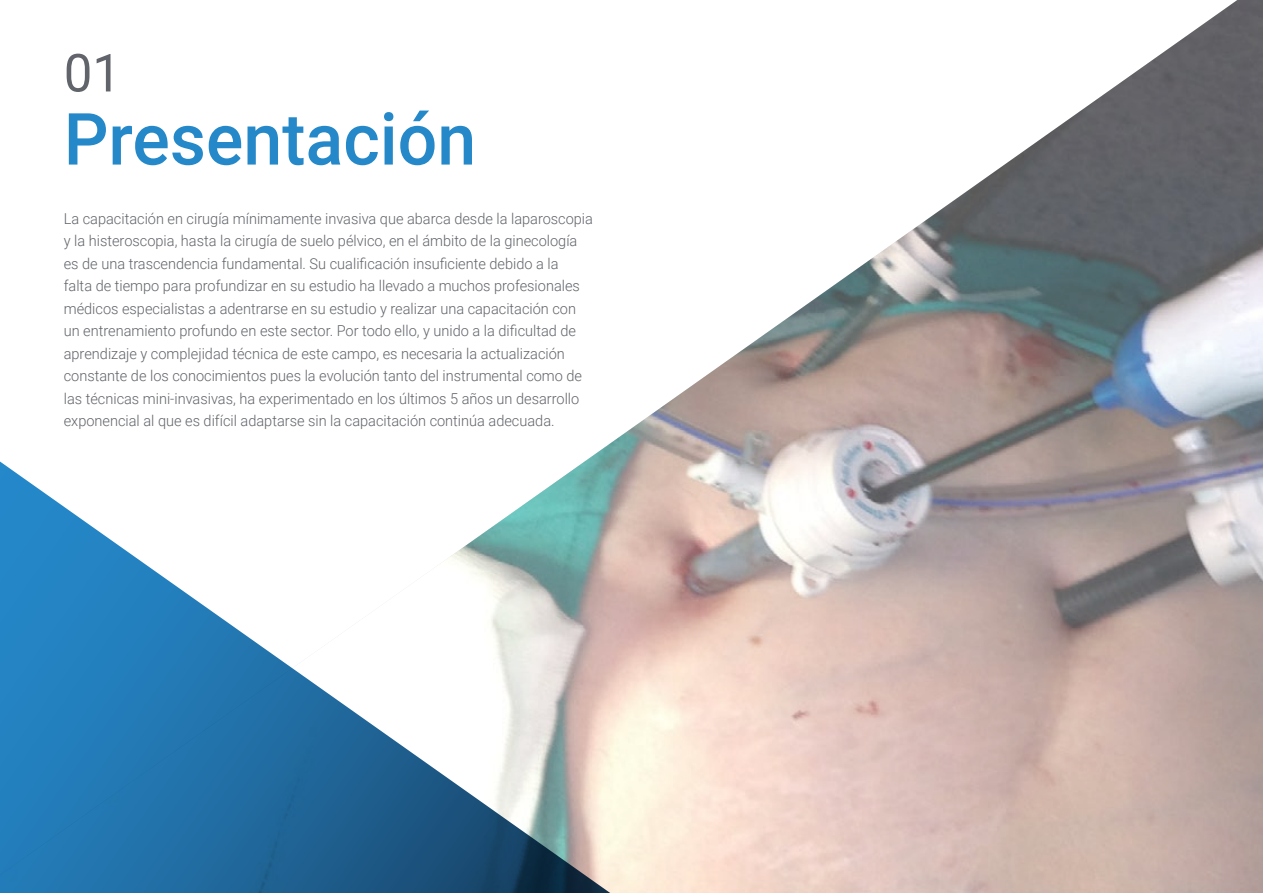
<style>
.page{position:relative;width:1263px;height:893px;background:#fff}
.page>*{position:absolute;margin:0;border:0;box-sizing:border-box;transform-origin:0 0}
.t1{font:500 72px "Roboto";color:#2488c9}
.t2{font:52.5px "Roboto";color:#61646a}
.t3{font:300 15px/22.5px "Roboto";color:#61646a}
</style>
<div class="page">
<img style="left:606px;top:0;width:657px;height:893px">
<svg style="left:0;top:446px;width:640px;height:447px"></svg>
<h2 class="t2" style="left:64px;top:36px;width:59px">01</h2>
<h1 class="t1" style="left:64px;top:89px;width:414px">Presentación</h1>
<p class="t3" style="left:64px;top:207px;width:531px">La capacitación en cirugía mínimamente invasiva que abarca desde la laparoscopia y la histeroscopia, hasta la cirugía de suelo pélvico, en el ámbito de la ginecología es de una trascendencia fundamental. Su cualificación insuficiente debido a la<br>falta de tiempo para profundizar en su estudio ha llevado a muchos profesionales médicos especialistas a adentrarse en su estudio y realizar una capacitación con un entrenamiento profundo en este sector. Por todo ello, y unido a la dificultad de aprendizaje y complejidad técnica de este campo, es necesaria la actualización constante de los conocimientos pues la evolución tanto del instrumental como de las técnicas mini-invasivas, ha experimentado en los últimos 5 años un desarrollo exponencial al que es difícil adaptarse sin la capacitación continúa adecuada.</p>
</div>
